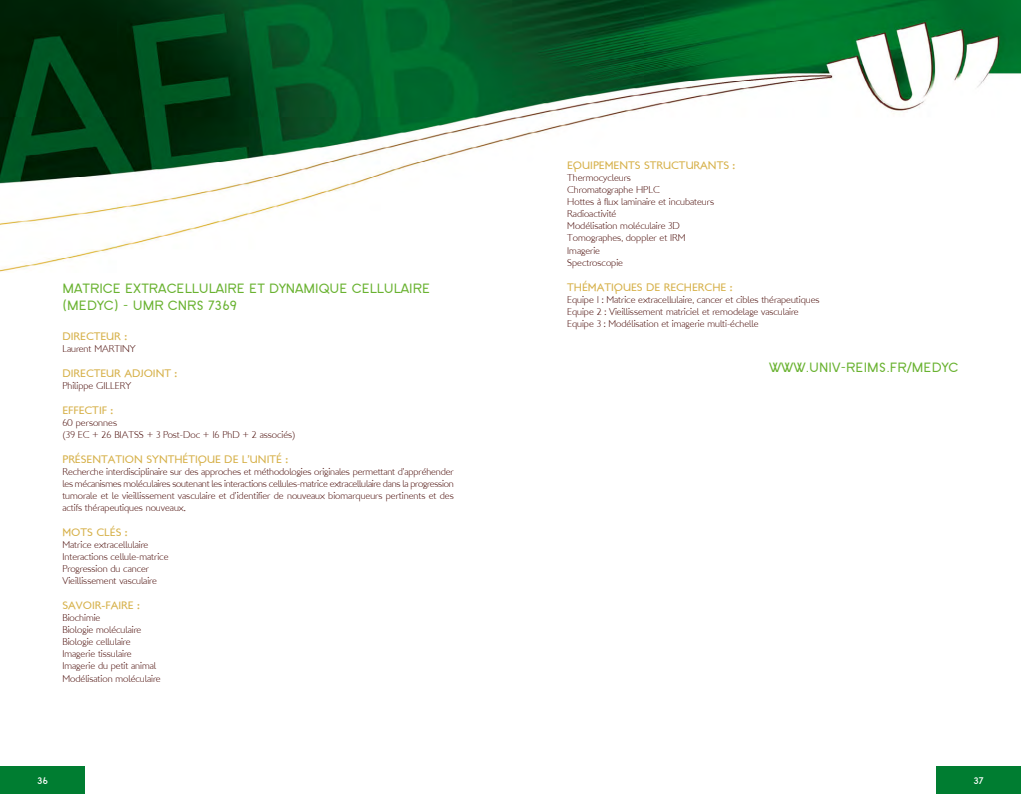
<style>
.page{position:relative;width:1021px;height:794px;background:#fff}
.page>*{position:absolute;margin:0;border:0;box-sizing:border-box;transform-origin:0 0}
.t1{font:14px/16.8px "SF New Republic SC";color:#69b230}
.t2{font:11px "London Between";color:#d6b048}
.t3{font:10px/12px "London MM";color:#450500}
.t4{font:700 10px "SF New Republic";color:#fff}
</style>
<div class="page">
<div style="left:0;top:766px;width:85px;height:28px;background:#007d31"></div>
<div style="left:935px;top:766px;width:85px;height:28px;background:#007d31"></div>
<img style="left:0;top:0;width:1020px;height:272px">
<h1 class="t1" style="left:62px;top:280px;width:369px">MATRICE EXTRACELLULAIRE ET DYNAMIQUE CELLULAIRE (MEDYC) - UMR CNRS 7369</h1>
<p class="t2" style="left:62px;top:329px;width:66px">DIRECTEUR :</p>
<p class="t3" style="left:62px;top:343px;width:75px">Laurent MARTINY</p>
<p class="t2" style="left:62px;top:366px;width:116px">DIRECTEUR ADJOINT :</p>
<p class="t3" style="left:62px;top:380px;width:70px">Philippe GILLERY</p>
<p class="t2" style="left:62px;top:403px;width:52px">EFFECTIF :</p>
<p class="t3" style="left:62px;top:417px;width:235px">60 personnes<br>(39 EC + 26 BIATSS + 3 Post-Doc + 16 PhD + 2 associés)</p>
<p class="t2" style="left:62px;top:452px;width:227px">PRÉSENTATION SYNTHÉTIQUE DE L’UNITÉ :</p>
<p class="t3" style="left:62px;top:466px;width:393px;text-align:justify">Recherche interdisciplinaire sur des approches et méthodologies originales permettant d’appréhender les mécanismes moléculaires soutenant les interactions cellules-matrice extracellulaire dans la progression tumorale et le vieillissement vasculaire et d’identifier de nouveaux biomarqueurs pertinents et des actifs thérapeutiques nouveaux.</p>
<p class="t2" style="left:62px;top:525px;width:67px">MOTS CLÉS :</p>
<p class="t3" style="left:62px;top:539px;width:108px">Matrice extracellulaire<br>Interactions cellule-matrice<br>Progression du cancer<br>Vieillissement vasculaire</p>
<p class="t2" style="left:62px;top:598px;width:79px">SAVOIR-FAIRE :</p>
<p class="t3" style="left:62px;top:612px;width:95px">Biochimie<br>Biologie moléculaire<br>Biologie cellulaire<br>Imagerie tissulaire<br>Imagerie du petit animal</p>
<p class="t3" style="left:62px;top:673px;width:100px">Modélisation moléculaire</p>
<p class="t2" style="left:567px;top:159px;width:169px">EQUIPEMENTS STRUCTURANTS :</p>
<p class="t3" style="left:567px;top:172px;width:148px">Thermocycleurs<br>Chromatographe HPLC<br>Hottes à flux laminaire et incubateurs<br>Radioactivité<br>Modélisation moléculaire 3D<br>Tomographes, doppler et IRM<br>Imagerie<br>Spectroscopie</p>
<p class="t2" style="left:567px;top:280px;width:167px">THÉMATIQUES DE RECHERCHE :</p>
<p class="t3" style="left:567px;top:293px;width:254px">Equipe 1 : Matrice extracellulaire, cancer et cibles thérapeutiques<br>Equipe 2 : Vieillissement matriciel et remodelage vasculaire<br>Equipe 3 : Modélisation et imagerie multi-échelle</p>
<h1 class="t1" style="left:769px;top:358px;width:191px">WWW.UNIV-REIMS.FR/MEDYC</h1>
<p class="t4" style="left:37px;top:775px;width:12px">36</p>
<p class="t4" style="left:973px;top:775px;width:12px">37</p>
</div>
